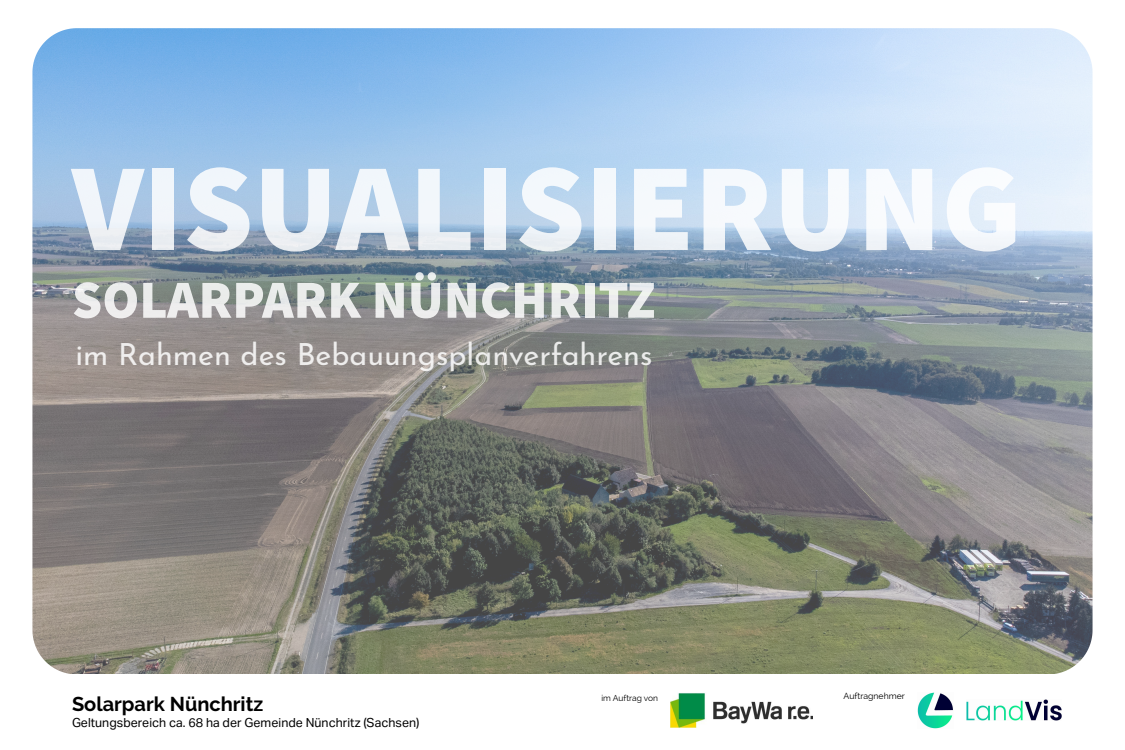
<style>
.page{position:relative;width:1125px;height:750px;background:#fff}
.page>*{position:absolute;margin:0;border:0;box-sizing:border-box;transform-origin:0 0}
.t1{font:900 125px "Source Sans Pro";color:#fff}
.t2{font:800 69px "Raleway";letter-spacing:.15em;color:#fff}
.t3{font:59.9px "Raleway";color:#fff}
.t4{font:900 53.6px "Source Sans Pro";color:#fff}
.t5{font:30.52px "Josefin Sans";color:#fff}
.t6{font:700 20px "Raleway";color:#000}
.t7{font:12.5px "Aktiv Grotesk";color:#000}
.t8{font:8.7px "Raleway";color:#000}
.t9{font:8.45px "Raleway";color:#000}
</style>
<div class="page">
<img style="left:32px;top:28px;width:1061px;height:701px">
<svg style="left:209px;top:205px;width:715px;height:9px;background:#bed5ec"></svg>
<img style="left:670px;top:693px;width:143px;height:35px">
<img style="left:917px;top:692px;width:37px;height:36px">
<img style="left:966px;top:700px;width:95px;height:21px">
<h2 class="t2" style="left:213px;top:110px;width:708px">VISUALISIERUNG</h2>
<h1 class="t1" style="left:72px;top:122px;width:951px">VISUALISIERUNG</h1>
<h3 class="t4" style="left:72px;top:263px;width:585px">SOLARPARK NÜNCHRITZ</h3>
<h3 class="t5" style="left:75px;top:329px;width:579px">im Rahmen des Bebauungsplanverfahrens</h3>
<h3 class="t3" style="left:209px;top:233px;width:718px">SOLARPARK NÜNCHRITZ</h3>
<h3 class="t6" style="left:72px;top:692px;width:193px">Solarpark Nünchritz</h3>
<p class="t7" style="left:72px;top:716px;width:349px">Geltungsbereich ca. 68 ha der Gemeinde Nünchritz (Sachsen)</p>
<p class="t9" style="left:601px;top:693px;width:58px">im Auftrag von</p>
<p class="t8" style="left:844px;top:691px;width:63px">Auftragnehmer</p>
</div>
